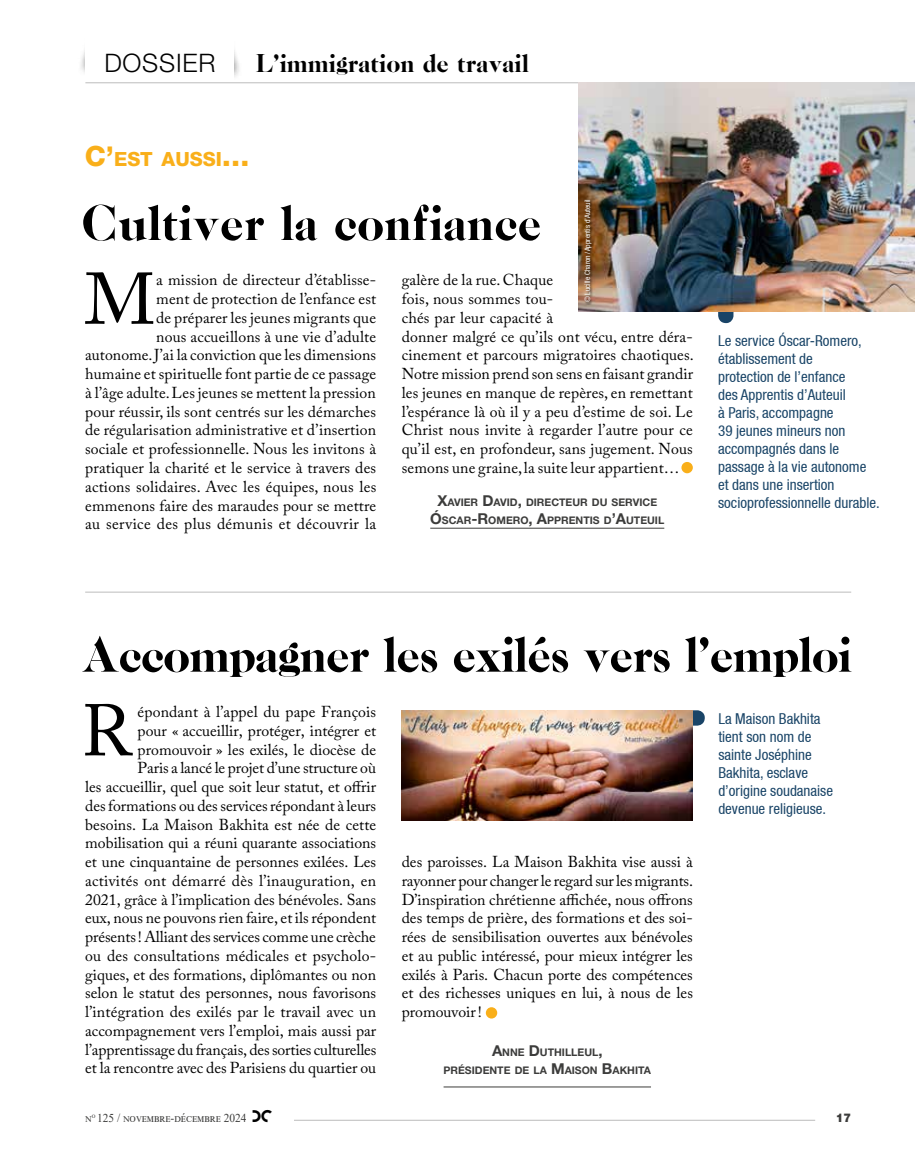
<style>
.page{position:relative;width:915px;height:1149px;background:#fff}
.page>*{position:absolute;margin:0;border:0;box-sizing:border-box;transform-origin:0 0}
.t1{font:72.3px "Adobe Caslon Pro";color:#000}
.t2{font:52.5px "Caslon CP";letter-spacing:-.02em;color:#000}
.t3{font:52.5px "Caslon CP";color:#000}
.t4{font:27px "Caslon CP";color:#000}
.t5{font:300 25.5px "Helvetica Neue LT Std";letter-spacing:.03em;color:#000}
.t6{font:800 19.35px "Helvetica Neue";color:#f9af1a}
.t7{font:15.75px/18.8px "Adobe Caslon Pro";color:#000;text-align:right}
.t8{font:condensed 15px/18px "Helvetica Neue";color:#194467}
.t9{font:12px "Times New Roman";color:#3c3c3b;scale:.95 1}
.t10{font:900 12px "Helvetica Neue LT Std";color:#3c3c3b;scale:.95 1}
.t11{font:700 10.5px/18px "Helvetica Neue LT Std";color:#3c3c3b;text-align:center}
.t12{font:condensed 7.5px "Helvetica Neue";color:#fff}
.s1{font-size:27.75px}
.s2{font-family:"Helvetica Neue LT Std";font-weight:300;font-stretch:normal}
.s3{font-size:15px}
.s4{font-family:"Bifur Foundation";font-size:14.7px;color:#000}
</style>
<div class="page">
<div style="left:77px;top:0;width:45px;height:77px;background:#000;opacity:.83"></div>
<div style="left:198px;top:0;width:44px;height:81px;background:#000;opacity:.83"></div>
<div style="left:85px;top:0;width:149px;height:83px;background:#fff"></div>
<hr style="left:85px;top:82px;width:765px;height:1px;background:#bcbcbc">
<hr style="left:230px;top:1119px;width:584px;height:1px;background:#bcbcbc">
<div style="left:85px;top:1109px;width:209px;height:12px;background:#fff"></div>
<hr style="left:85px;top:591px;width:765px;height:1px;background:#bcbcbc">
<hr style="left:443px;top:1086px;width:207px;height:1px;background:#3c3c3b">
<svg style="left:485px;top:1006px;width:12px;height:12px"></svg>
<hr style="left:430px;top:527px;width:234px;height:1px;background:#3c3c3b">
<div style="left:681px;top:462px;width:11px;height:11px;background:#f9af1a;border-radius:50%"></div>
<svg style="left:717px;top:311px;width:16px;height:12px"></svg>
<svg style="left:692px;top:710px;width:12px;height:15px"></svg>
<img style="left:578px;top:82px;width:336px;height:229px">
<div style="left:584px;top:199px;width:10px;height:106px;background:#000;opacity:.75"></div>
<img style="left:401px;top:710px;width:291px;height:110px">
<h3 class="t5" style="left:104px;top:48px;width:112px">DOSSIER</h3>
<h3 class="t4" style="left:255px;top:49px;width:275px">L’immigration de travail</h3>
<p class="t6" style="left:85px;top:148px;width:166px"><span class="s1">C’</span>EST AUSSI<span class="s1">…</span></p>
<p class="t12" style="left:583px;top:302px;width:105px;rotate:-90deg"><span class="s2">©</span> Lucille Charon /Apprentis d’Auteuil</p>
<h2 class="t3" style="left:82px;top:195px;width:461px">Cultiver la confiance</h2>
<h1 class="t1" style="left:84px;top:256px;width:72px">M</h1>
<p class="t7" style="left:85px;top:270px;width:292px">a mission de directeur d’établisse-<br>ment de protection de l’enfance est<br>de préparer les jeunes migrants que<br>nous accueillons à une vie d’adulte autonome. J’ai la conviction que les dimensions humaine et spirituelle font partie de ce passage à l’âge adulte. Les jeunes se mettent la pression pour réussir, ils sont centrés sur les démarches de régularisation administrative et d’insertion sociale et professionnelle. Nous les invitons à pratiquer la charité et le service à travers des actions solidaires. Avec les équipes, nous les emmenons faire des maraudes pour se mettre au service des plus démunis et découvrir la</p>
<p class="t7" style="left:401px;top:270px;width:293px;text-align:left">galère de la rue. Chaque<br>fois, nous sommes tou-<br>chés par leur capacité à<br>donner malgré ce qu’ils ont vécu, entre déra&shy;cinement et parcours migratoires chaotiques.<br>Notre mission prend son sens en faisant grandir les jeunes en manque de repères, en remettant l’espérance là où il y a peu d’estime de soi. Le Christ nous invite à regarder l’autre pour ce qu’il est, en profondeur, sans jugement. Nous semons une graine, la suite leur appartient…</p>
<p class="t11" style="left:430px;top:493px;width:235px"><span class="s3">X</span>AVIER <span class="s3">D</span>AVID<span class="s3">,</span> DIRECTEUR DU SERVICE<br><span class="s3">Ó</span>SCAR<span class="s3">-R</span>OMERO<span class="s3">, A</span>PPRENTIS D<span class="s3">’A</span>UTEUIL</p>
<p class="t8" style="left:718px;top:331px;width:163px">Le service Óscar-Romero, établissement de<br>protection de l’enfance<br>des Apprentis d’Auteuil<br>à Paris, accompagne<br>39 jeunes mineurs non accompagnés dans le passage à la vie autonome et dans une insertion socioprofessionnelle durable.</p>
<h2 class="t2" style="left:82px;top:626px;width:771px">Accompagner les exilés vers l’emploi</h2>
<h1 class="t1" style="left:81px;top:687px;width:52px">R</h1>
<p class="t7" style="left:85px;top:702px;width:293px">épondant à l’appel du pape François<br>pour « accueillir, protéger, intégrer et promouvoir » les exilés, le diocèse de<br>Paris a lancé le projet d’une structure où<br>les accueillir, quel que soit leur statut, et offrir des formations ou des services répondant à leurs besoins. La Maison Bakhita est née de cette mobilisation qui a réuni quarante associations et une cinquantaine de personnes exilées. Les activités ont démarré dès l’inauguration, en 2021, grâce à l’implication des bénévoles. Sans eux, nous ne pouvons rien faire, et ils répondent présents! Alliant des services comme une crèche ou des consultations médicales et psycholo&shy;giques, et des formations, diplômantes ou non selon le statut des personnes, nous favorisons l’intégration des exilés par le travail avec un accompagnement vers l’emploi, mais aussi par l’apprentissage du français, des sorties culturelles et la rencontre avec des Parisiens du quartier ou</p>
<p class="t8" style="left:718px;top:709px;width:116px">La Maison Bakhita tient son nom de sainte Joséphine<br>Bakhita, esclave d’origine soudanaise devenue religieuse.</p>
<p class="t7" style="left:401px;top:852px;width:293px;text-align:justify">des paroisses. La Maison Bakhita vise aussi à rayonner pour changer le regard sur les migrants.<br>D’inspiration chrétienne affichée, nous offrons des temps de prière, des formations et des soi&shy;rées de sensibilisation ouvertes aux bénévoles et au public intéressé, pour mieux intégrer les exilés à Paris. Chacun porte des compétences et des richesses uniques en lui, à nous de les promouvoir!</p>
<p class="t11" style="left:443px;top:1042px;width:209px"><span class="s3">A</span>NNE <span class="s3">D</span>UTHILLEUL<span class="s3">,<br></span>PRÉSIDENTE DE LA <span class="s3">M</span>AISON <span class="s3">B</span>AKHITA</p>
<p class="t9" style="left:85px;top:1109px;width:199px">n<sup>o</sup> 125 / novembre-décembre 2024 <span class="s4">dc</span></p>
<p class="t10" style="left:835px;top:1110px;width:18px">17</p>
</div>
